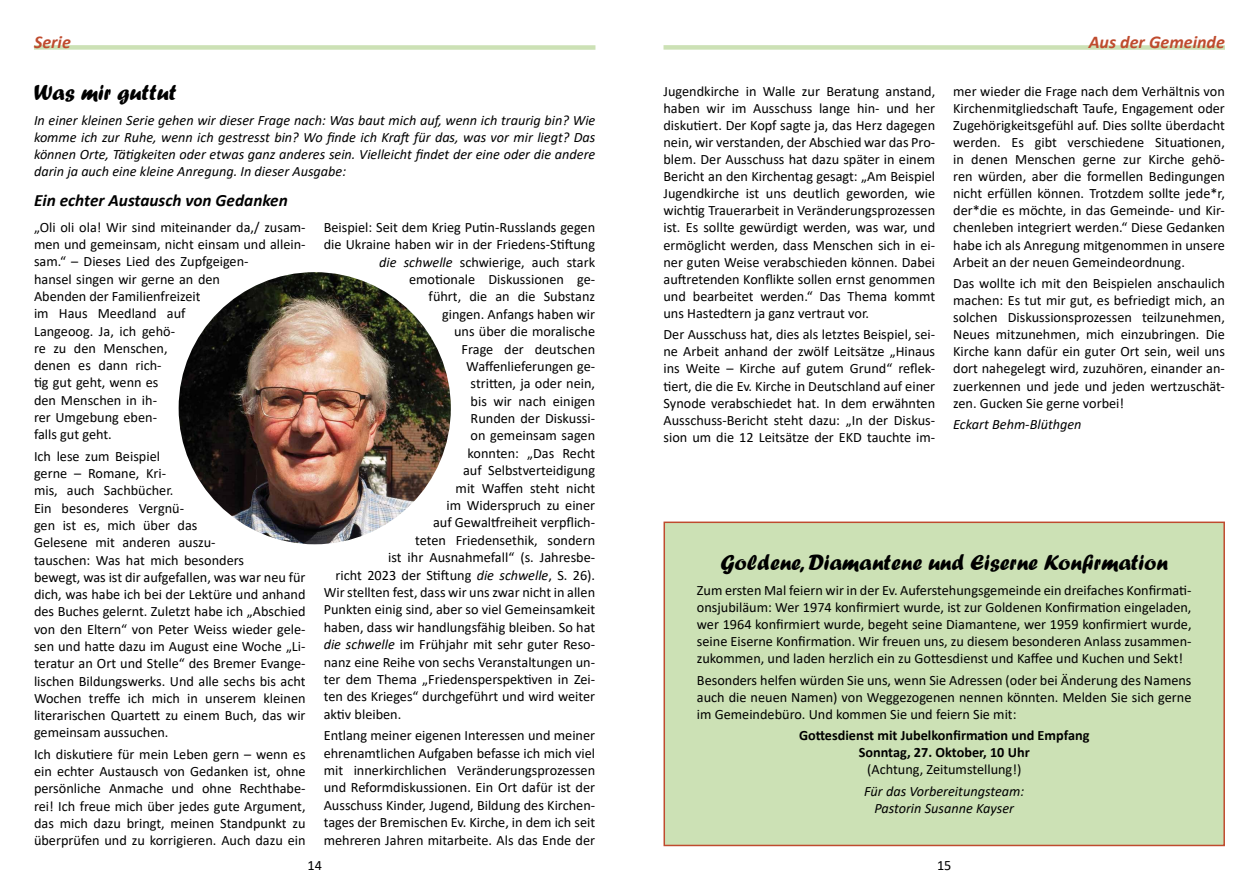
<style>
.page{position:relative;width:1259px;height:893px;background:#fff}
.page>*{position:absolute;margin:0;border:0;box-sizing:border-box;transform-origin:0 0}
.t1{font:22.5px "Forte";color:#000}
.t2{font:italic 700 18px "Calibri";color:#bf4b2e}
.t3{font:italic 700 17.25px "Calibri";color:#000}
.t4{font:14.25px/17.1px "Calibri";color:#000;text-align:justify}
.t5{font:italic 14.25px/17.1px "Calibri";color:#000;text-align:justify}
.t6{font:700 14.25px/17.1px "Calibri";color:#000;text-align:center}
.s1{font-style:italic}
</style>
<div class="page">
<div style="left:663px;top:45px;width:562px;height:5px;background:#cce1b5"></div>
<div style="left:34px;top:45px;width:561px;height:5px;background:#cce1b5"></div>
<div style="left:664px;top:522px;width:560px;height:323px;background:#cce1b5"></div>
<div style="left:663px;top:522px;width:562px;height:324px;border:2px solid #bf4b2e"></div>
<img style="left:179px;top:272px;width:272px;height:272px;border-radius:136px">
<p class="t2" style="left:34px;top:29px;width:38px">Serie</p>
<p class="t2" style="left:1088px;top:29px;width:138px">Aus der Gemeinde</p>
<h1 class="t1" style="left:34px;top:80px;width:144px">Was mir guttut</h1>
<p class="t5" style="left:34px;top:111px;width:563px">In einer kleinen Serie gehen wir dieser Frage nach: Was baut mich auf, wenn ich traurig bin? Wie komme ich zur Ruhe, wenn ich gestresst bin? Wo finde ich Kraft für das, was vor mir liegt? Das können Orte, Tätigkeiten oder etwas ganz anderes sein. Vielleicht findet der eine oder die andere darin ja auch eine kleine Anregung. In dieser Ausgabe:</p>
<p class="t3" style="left:34px;top:188px;width:255px">Ein echter Austausch von Gedanken</p>
<p class="t4" style="left:34px;top:218px;width:273px;text-align:left">„Oli oli ola! Wir sind miteinander da,/ zusam&shy;men und gemeinsam, nicht einsam und allein&shy;sam.“ – Dieses Lied des Zupfgeigen-<br>hansel singen wir gerne an den<br>Abenden der Familienfreizeit<br>im Haus Meedland auf<br>Langeoog. Ja, ich gehö-<br>re zu den Menschen,<br>denen es dann rich-<br>tig gut geht, wenn es<br>den Menschen in ih-<br>rer Umgebung eben-<br>falls gut geht.</p>
<p class="t4" style="left:34px;top:447px;width:273px;text-align:left">Ich lese zum Beispiel<br>gerne – Romane, Kri-<br>mis, auch Sachbücher.<br>Ein besonderes Vergnü-<br>gen ist es, mich über das<br>Gelesene mit anderen auszu-<br>tauschen: Was hat mich besonders<br>bewegt, was ist dir aufgefallen, was war neu für dich, was habe ich bei der Lektüre und anhand des Buches gelernt. Zuletzt habe ich „Abschied von den Eltern“ von Peter Weiss wieder gele&shy;sen und hatte dazu im August eine Woche „Li&shy;teratur an Ort und Stelle“ des Bremer Evange&shy;lischen Bildungswerks. Und alle sechs bis acht Wochen treffe ich mich in unserem kleinen literarischen Quartett zu einem Buch, das wir gemeinsam aussuchen.</p>
<p class="t4" style="left:34px;top:745px;width:273px">Ich diskutiere für mein Leben gern – wenn es ein echter Austausch von Gedanken ist, ohne persönliche Anmache und ohne Rechthabe&shy;rei! Ich freue mich über jedes gute Argument, das mich dazu bringt, meinen Standpunkt zu überprüfen und zu korrigieren. Auch dazu ein</p>
<p class="t4" style="left:324px;top:218px;width:273px">Beispiel: Seit dem Krieg Putin-Russlands gegen</p>
<p class="t4" style="left:324px;top:236px;width:273px">die Ukraine haben wir in der Friedens-Stiftung</p>
<p class="t4" style="left:379px;top:253px;width:218px"><span class="s1">die schwelle</span> schwierige, auch stark</p>
<p class="t4" style="left:409px;top:270px;width:188px">emotionale Diskussionen ge-</p>
<p class="t4" style="left:429px;top:288px;width:168px">führt, die an die Substanz</p>
<p class="t4" style="left:442px;top:305px;width:155px">gingen. Anfangs haben wir</p>
<p class="t4" style="left:454px;top:323px;width:142px">uns über die moralische</p>
<p class="t4" style="left:462px;top:340px;width:135px">Frage der deutschen</p>
<p class="t4" style="left:466px;top:357px;width:130px">Waffenlieferungen ge-</p>
<p class="t4" style="left:471px;top:375px;width:126px">stritten, ja oder nein,</p>
<p class="t4" style="left:471px;top:392px;width:126px">bis wir nach einigen</p>
<p class="t4" style="left:471px;top:409px;width:126px">Runden der Diskussi-</p>
<p class="t4" style="left:471px;top:427px;width:126px">on gemeinsam sagen</p>
<p class="t4" style="left:467px;top:444px;width:129px">konnten: „Das Recht</p>
<p class="t4" style="left:463px;top:462px;width:133px">auf Selbstverteidigung</p>
<p class="t4" style="left:456px;top:479px;width:141px">mit Waffen steht nicht</p>
<p class="t4" style="left:446px;top:496px;width:150px">im Widerspruch zu einer</p>
<p class="t4" style="left:433px;top:514px;width:163px">auf Gewaltfreiheit verpflich-</p>
<p class="t4" style="left:415px;top:531px;width:181px">teten Friedensethik, sondern</p>
<p class="t4" style="left:388px;top:549px;width:209px">ist ihr Ausnahmefall“ (s. Jahresbe-</p>
<p class="t4" style="left:336px;top:566px;width:261px">richt 2023 der Stiftung <span class="s1">die schwelle</span>, S. 26).</p>
<p class="t4" style="left:324px;top:583px;width:273px">Wir stellten fest, dass wir uns zwar nicht in allen</p>
<p class="t4" style="left:324px;top:601px;width:273px">Punkten einig sind, aber so viel Gemeinsamkeit</p>
<p class="t4" style="left:324px;top:618px;width:273px">haben, dass wir handlungsfähig bleiben. So hat</p>
<p class="t4" style="left:324px;top:635px;width:273px"><span class="s1">die schwelle</span> im Frühjahr mit sehr guter Reso-</p>
<p class="t4" style="left:324px;top:653px;width:273px">nanz eine Reihe von sechs Veranstaltungen un-</p>
<p class="t4" style="left:324px;top:670px;width:273px">ter dem Thema „Friedensperspektiven in Zei-</p>
<p class="t4" style="left:324px;top:688px;width:273px">ten des Krieges“ durchgeführt und wird weiter</p>
<p class="t4" style="left:324px;top:705px;width:79px">aktiv bleiben.</p>
<p class="t4" style="left:324px;top:726px;width:273px">Entlang meiner eigenen Interessen und meiner ehrenamtlichen Aufgaben befasse ich mich viel mit innerkirchlichen Veränderungsprozessen und Reformdiskussionen. Ein Ort dafür ist der Ausschuss Kinder, Jugend, Bildung des Kirchen&shy;tages der Bremischen Ev. Kirche, in dem ich seit mehreren Jahren mitarbeite. Als das Ende der</p>
<p class="t4" style="left:663px;top:82px;width:273px">Jugendkirche in Walle zur Beratung anstand, haben wir im Ausschuss lange hin- und her diskutiert. Der Kopf sagte ja, das Herz dagegen nein, wir verstanden, der Abschied war das Pro&shy;blem. Der Ausschuss hat dazu später in einem Bericht an den Kirchentag gesagt: „Am Beispiel Jugendkirche ist uns deutlich geworden, wie wichtig Trauerarbeit in Veränderungsprozessen ist. Es sollte gewürdigt werden, was war, und ermöglicht werden, dass Menschen sich in ei&shy;ner guten Weise verabschieden können. Dabei auftretenden Konflikte sollen ernst genommen und bearbeitet werden.“ Das Thema kommt uns Hastedtern ja ganz vertraut vor.</p>
<p class="t4" style="left:663px;top:326px;width:273px">Der Ausschuss hat, dies als letztes Beispiel, sei&shy;ne Arbeit anhand der zwölf Leitsätze „Hinaus ins Weite – Kirche auf gutem Grund“ reflek&shy;tiert, die die Ev. Kirche in Deutschland auf einer Synode verabschiedet hat. In dem erwähnten Ausschuss-Bericht steht dazu: „In der Diskus&shy;sion um die 12 Leitsätze der EKD tauchte im-</p>
<p class="t4" style="left:953px;top:82px;width:273px">mer wieder die Frage nach dem Verhältnis von Kirchenmitgliedschaft Taufe, Engagement oder Zugehörigkeitsgefühl auf. Dies sollte überdacht werden. Es gibt verschiedene Situationen, in denen Menschen gerne zur Kirche gehö&shy;ren würden, aber die formellen Bedingungen nicht erfüllen können. Trotzdem sollte jede*r, der*die es möchte, in das Gemeinde- und Kir&shy;chenleben integriert werden.“ Diese Gedanken habe ich als Anregung mitgenommen in unsere Arbeit an der neuen Gemeindeordnung.</p>
<p class="t4" style="left:953px;top:274px;width:273px">Das wollte ich mit den Beispielen anschaulich machen: Es tut mir gut, es befriedigt mich, an solchen Diskussionsprozessen teilzunehmen, Neues mitzunehmen, mich einzubringen. Die Kirche kann dafür ein guter Ort sein, weil uns dort nahegelegt wird, zuzuhören, einander an&shy;zuerkennen und jede und jeden wertzuschät&shy;zen. Gucken Sie gerne vorbei!</p>
<p class="t5" style="left:953px;top:415px;width:130px">Eckart Behm-Blüthgen</p>
<h1 class="t1" style="left:720px;top:549px;width:449px">Goldene, Diamantene und Eiserne Konfirmation</h1>
<p class="t4" style="left:697px;top:581px;width:496px">Zum ersten Mal feiern wir in der Ev. Auferstehungsgemeinde ein dreifaches Konfirmati&shy;onsjubiläum: Wer 1974 konfirmiert wurde, ist zur Goldenen Konfirmation eingeladen, wer 1964 konfirmiert wurde, begeht seine Diamantene, wer 1959 konfirmiert wurde, seine Eiserne Konfirmation. Wir freuen uns, zu diesem besonderen Anlass zusammen&shy;zukommen, und laden herzlich ein zu Gottesdienst und Kaffee und Kuchen und Sekt!</p>
<p class="t4" style="left:697px;top:671px;width:496px">Besonders helfen würden Sie uns, wenn Sie Adressen (oder bei Änderung des Namens auch die neuen Namen) von Weggezogenen nennen könnten. Melden Sie sich gerne im Gemeindebüro. Und kommen Sie und feiern Sie mit:</p>
<p class="t6" style="left:799px;top:727px;width:292px">Gottesdienst mit Jubelkonfirmation und Empfang<br>Sonntag, 27. Oktober, 10 Uhr</p>
<p class="t4" style="left:867px;top:761px;width:156px">(Achtung, Zeitumstellung!)</p>
<p class="t5" style="left:864px;top:782px;width:161px;text-align:center">Für das Vorbereitungsteam:<br>Pastorin Susanne Kayser</p>
<p class="t4" style="left:307px;top:856px;width:16px">14</p>
<p class="t4" style="left:937px;top:856px;width:16px">15</p>
</div>
